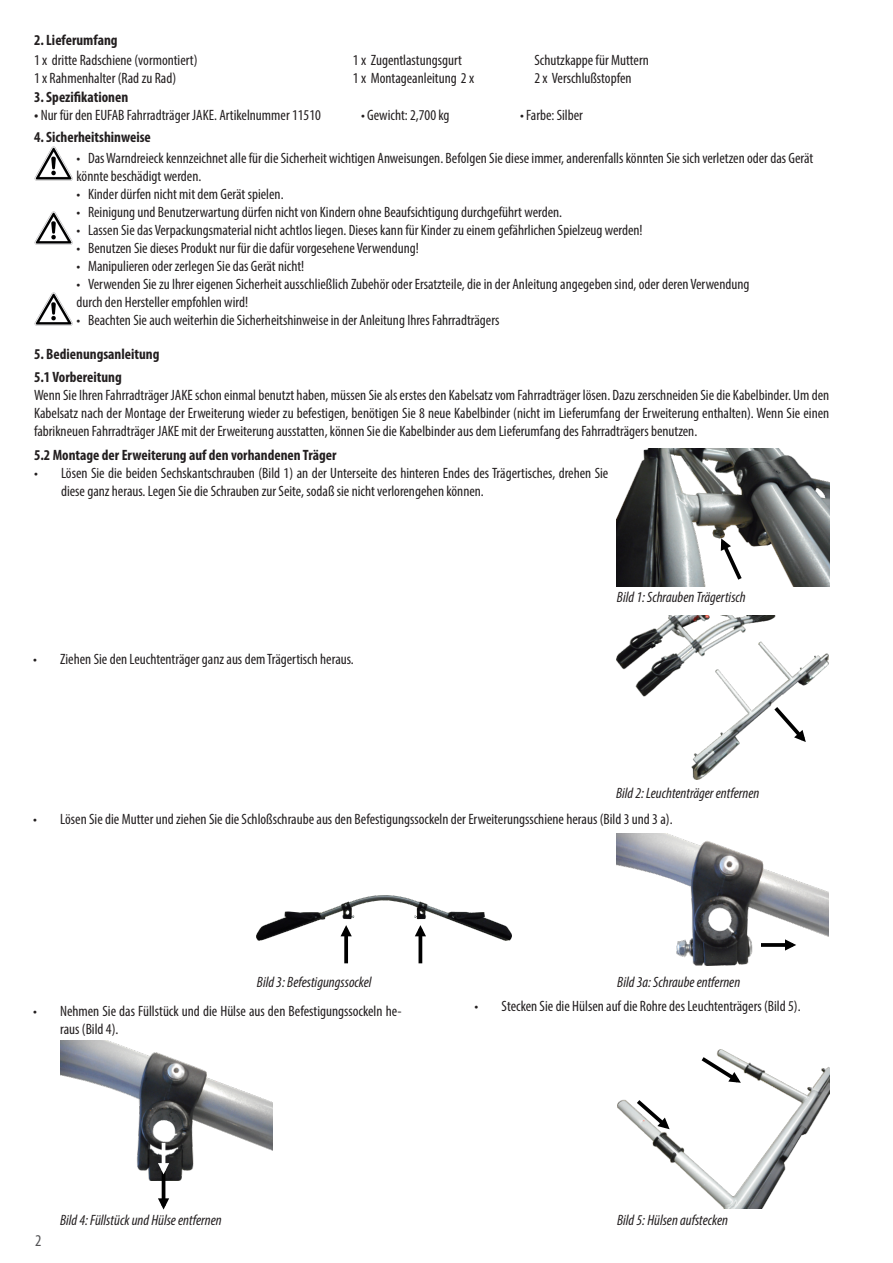
<style>
.page{position:relative;width:893px;height:1263px;background:#fff}
.page>*{position:absolute;margin:0;border:0;box-sizing:border-box;transform-origin:0 0}
.t1{font:condensed 16.5px "Myriad Pro";color:#535355}
.t2{font:condensed 15px/18px "Myriad Pro";color:#231f20}
.t3{font:italic condensed 15px "Myriad Pro";color:#231f20}
.t4{font:700 condensed 15px "Myriad Pro";color:#231f20}
.s1{font-weight:700}
</style>
<div class="page">
<img style="left:34px;top:146px;width:38px;height:34px">
<img style="left:34px;top:211px;width:38px;height:34px">
<img style="left:34px;top:292px;width:38px;height:34px">
<img style="left:617px;top:448px;width:212px;height:138px">
<svg style="left:718px;top:537px;width:27px;height:47px"></svg>
<img style="left:616px;top:615px;width:212px;height:164px">
<svg style="left:770px;top:703px;width:39px;height:41px"></svg>
<img style="left:257px;top:895px;width:255px;height:45px">
<svg style="left:344px;top:936px;width:4px;height:27px"></svg>
<svg style="left:341px;top:925px;width:11px;height:11px"></svg>
<hr style="left:419px;top:929px;width:3px;height:34px;background:#000">
<svg style="left:415px;top:925px;width:11px;height:11px"></svg>
<img style="left:616px;top:833px;width:212px;height:132px">
<svg style="left:761px;top:943px;width:24px;height:4px"></svg>
<svg style="left:785px;top:939px;width:11px;height:11px"></svg>
<img style="left:60px;top:1041px;width:212px;height:139px">
<hr style="left:162px;top:1170px;width:3px;height:36px;background:#000">
<svg style="left:158px;top:1198px;width:11px;height:11px"></svg>
<hr style="left:162px;top:1143px;width:3px;height:27px;background:#fff">
<svg style="left:158px;top:1163px;width:11px;height:11px"></svg>
<img style="left:617px;top:1050px;width:212px;height:159px">
<svg style="left:633px;top:1096px;width:39px;height:36px"></svg>
<svg style="left:697px;top:1053px;width:46px;height:33px"></svg>
<p class="t4" style="left:34px;top:31px;width:85px">2. Lieferumfang</p>
<p class="t2" style="left:34px;top:51px;width:165px">1 x dritte Radschiene (vormontiert)</p>
<p class="t2" style="left:34px;top:69px;width:144px">1 x Rahmenhalter (Rad zu Rad)</p>
<p class="t4" style="left:34px;top:88px;width:96px">3. Spezifikationen</p>
<p class="t2" style="left:34px;top:106px;width:288px"><span class="s1">•</span> Nur für den EUFAB Fahrradträger JAKE. Artikelnummer 11510</p>
<p class="t2" style="left:361px;top:106px;width:90px">• Gewicht: 2,700 kg</p>
<p class="t2" style="left:520px;top:106px;width:64px">• Farbe: Silber</p>
<p class="t4" style="left:34px;top:127px;width:118px">4. Sicherheitshinweise</p>
<p class="t2" style="left:77px;top:149px;width:738px">• Das Warndreieck kennzeichnet alle für die Sicherheit wichtigen Anweisungen. Befolgen Sie diese immer, anderenfalls könnten Sie sich verletzen oder das Gerät könnte beschädigt werden.</p>
<p class="t2" style="left:77px;top:185px;width:209px">• Kinder dürfen nicht mit dem Gerät spielen.</p>
<p class="t2" style="left:77px;top:203px;width:487px">• Reinigung und Benutzerwartung dürfen nicht von Kindern ohne Beaufsichtigung durchgeführt werden.</p>
<p class="t2" style="left:77px;top:221px;width:567px">• Lassen Sie das Verpackungsmaterial nicht achtlos liegen. Dieses kann für Kinder zu einem gefährlichen Spielzeug werden!</p>
<p class="t2" style="left:77px;top:239px;width:344px">• Benutzen Sie dieses Produkt nur für die dafür vorgesehene Verwendung!</p>
<p class="t2" style="left:77px;top:257px;width:229px">• Manipulieren oder zerlegen Sie das Gerät nicht!</p>
<p class="t2" style="left:77px;top:275px;width:674px">• Verwenden Sie zu Ihrer eigenen Sicherheit ausschließlich Zubehör oder Ersatzteile, die in der Anleitung angegeben sind, oder deren Verwendung durch den Hersteller empfohlen wird!</p>
<p class="t2" style="left:77px;top:311px;width:424px">• Beachten Sie auch weiterhin die Sicherheitshinweise in der Anleitung Ihres Fahrradträgers</p>
<p class="t2" style="left:534px;top:51px;width:116px">Schutzkappe für Muttern</p>
<p class="t2" style="left:534px;top:69px;width:99px">2 x Verschlußstopfen</p>
<p class="t2" style="left:353px;top:51px;width:111px">1 x Zugentlastungsgurt</p>
<p class="t2" style="left:353px;top:69px;width:123px">1 x Montageanleitung 2 x</p>
<p class="t4" style="left:34px;top:344px;width:127px">5. Bedienungsanleitung</p>
<p class="t4" style="left:34px;top:368px;width:89px">5.1 Vorbereitung</p>
<p class="t2" style="left:34px;top:386px;width:797px;text-align:justify">Wenn Sie Ihren Fahrradträger JAKE schon einmal benutzt haben, müssen Sie als erstes den Kabelsatz vom Fahrradträger lösen. Dazu zerschneiden Sie die Kabelbinder. Um den Kabelsatz nach der Montage der Erweiterung wieder zu befestigen, benötigen Sie 8 neue Kabelbinder (nicht im Lieferumfang der Erweiterung enthalten). Wenn Sie einen fabrikneuen Fahrradträger JAKE mit der Erweiterung ausstatten, können Sie die Kabelbinder aus dem Lieferumfang des Fahrradträgers benutzen.</p>
<p class="t4" style="left:34px;top:445px;width:304px">5.2 Montage der Erweiterung auf den vorhandenen Träger</p>
<p class="t2" style="left:61px;top:463px;width:549px;text-indent:-27px">• Lösen Sie die beiden Sechskantschrauben (Bild 1) an der Unterseite des hinteren Endes des Trägertisches, drehen Sie diese ganz heraus. Legen Sie die Schrauben zur Seite, sodaß sie nicht verlorengehen können.</p>
<p class="t2" style="left:33px;top:650px;width:322px">• Ziehen Sie den Leuchtenträger ganz aus dem Trägertisch heraus.</p>
<p class="t3" style="left:617px;top:588px;width:130px">Bild 1: Schrauben Trägertisch</p>
<p class="t3" style="left:616px;top:784px;width:145px">Bild 2: Leuchtenträger entfernen</p>
<p class="t2" style="left:33px;top:810px;width:641px">• Lösen Sie die Mutter und ziehen Sie die Schloßschraube aus den Befestigungssockeln der Erweiterungsschiene heraus (Bild 3 und 3 a).</p>
<p class="t3" style="left:257px;top:973px;width:116px">Bild 3: Befestigungssockel</p>
<p class="t3" style="left:617px;top:973px;width:124px">Bild 3a: Schraube entfernen</p>
<p class="t2" style="left:60px;top:1002px;width:343px;text-indent:-27px">• Nehmen Sie das Füllstück und die Hülse aus den Befestigungssockeln he&shy;raus (Bild 4).</p>
<p class="t2" style="left:475px;top:996px;width:327px">• Stecken Sie die Hülsen auf die Rohre des Leuchtenträgers (Bild 5).</p>
<p class="t1" style="left:35px;top:1231px;width:8px">2</p>
<p class="t3" style="left:60px;top:1210px;width:163px">Bild 4: Füllstück und Hülse entfernen</p>
<p class="t3" style="left:617px;top:1210px;width:112px">Bild 5: Hülsen aufstecken</p>
</div>
